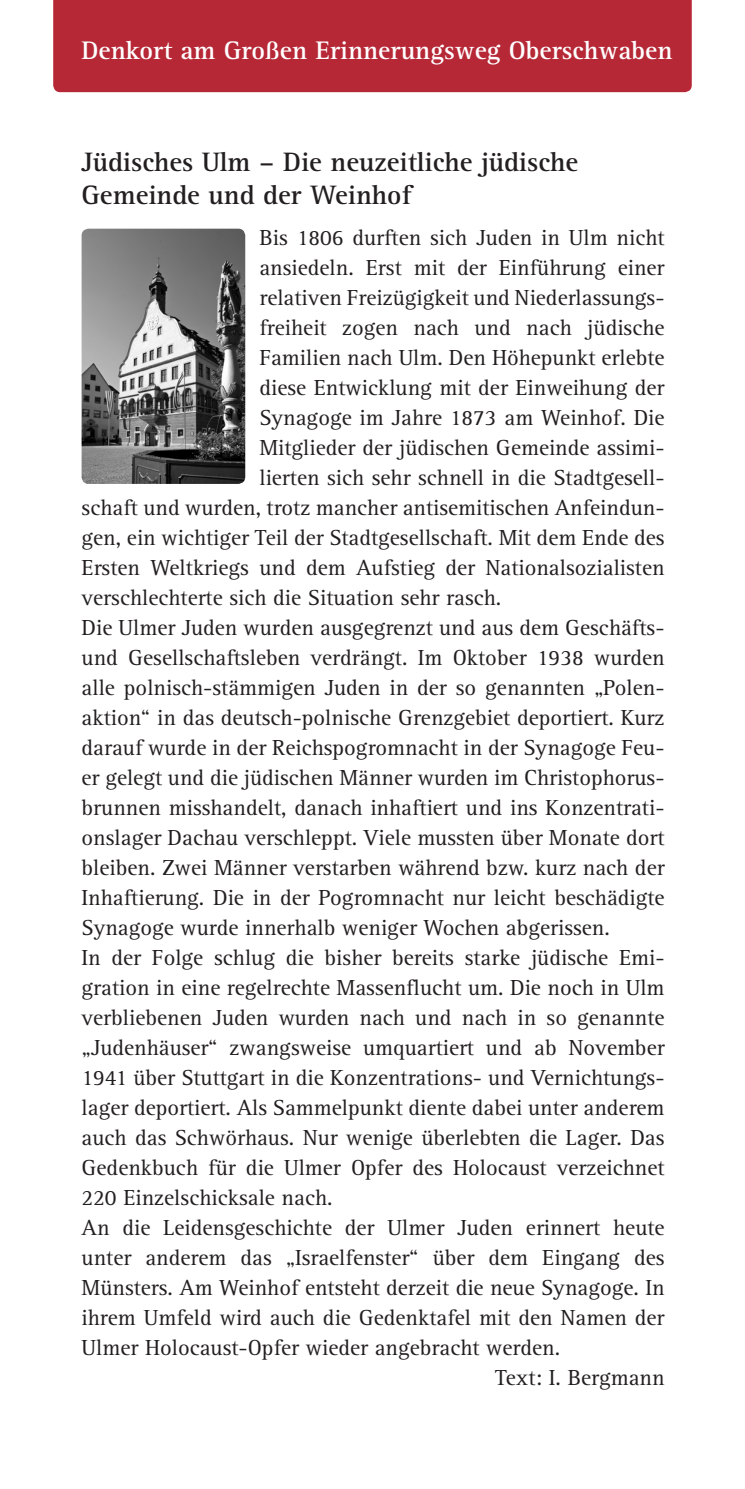
<style>
.page{position:relative;width:745px;height:1489px;background:#fff}
.page>*{position:absolute;margin:0;border:0;box-sizing:border-box;transform-origin:0 0}
.t1{font:700 27.5px/33px "Rotis Serif";color:#231f20}
.t2{font:700 26.25px "Rotis Serif";color:#fff}
.t3{font:22.5px "Rotis Serif";color:#231f20}
</style>
<div class="page">
<div style="left:53px;top:0;width:638px;height:92px;background:#b72837"></div>
<img style="left:81px;top:229px;width:164px;height:255px">
<p class="t2" style="left:81px;top:35px;width:592px">Denkort am Großen Erinnerungsweg Oberschwaben</p>
<p class="t1" style="left:81px;top:146px;width:497px">Jüdisches Ulm – Die neuzeitliche jüdische<br>Gemeinde und der Weinhof</p>
<p class="t3" style="left:259px;top:224px;width:406px">Bis 1806 durften sich Juden in Ulm nicht</p>
<p class="t3" style="left:259px;top:254px;width:406px">ansiedeln. Erst mit der Einführung einer</p>
<p class="t3" style="left:259px;top:284px;width:406px">relativen Freizügigkeit und Niederlassungs-</p>
<p class="t3" style="left:259px;top:314px;width:406px">freiheit zogen nach und nach jüdische</p>
<p class="t3" style="left:259px;top:344px;width:406px">Familien nach Ulm. Den Höhepunkt erlebte</p>
<p class="t3" style="left:259px;top:374px;width:406px">diese Entwicklung mit der Einweihung der</p>
<p class="t3" style="left:259px;top:404px;width:406px">Synagoge im Jahre 1873 am Weinhof. Die</p>
<p class="t3" style="left:259px;top:434px;width:406px">Mitglieder der jüdischen Gemeinde assimi-</p>
<p class="t3" style="left:259px;top:464px;width:406px">lierten sich sehr schnell in die Stadtgesell-</p>
<p class="t3" style="left:81px;top:494px;width:584px">schaft und wurden, trotz mancher antisemitischen Anfeindun-</p>
<p class="t3" style="left:81px;top:524px;width:584px">gen, ein wichtiger Teil der Stadtgesellschaft. Mit dem Ende des</p>
<p class="t3" style="left:81px;top:554px;width:584px">Ersten Weltkriegs und dem Aufstieg der Nationalsozialisten</p>
<p class="t3" style="left:81px;top:584px;width:421px">verschlechterte sich die Situation sehr rasch.</p>
<p class="t3" style="left:81px;top:614px;width:584px">Die Ulmer Juden wurden ausgegrenzt und aus dem Geschäfts-</p>
<p class="t3" style="left:81px;top:644px;width:584px">und Gesellschaftsleben verdrängt. Im Oktober 1938 wurden</p>
<p class="t3" style="left:81px;top:674px;width:584px">alle polnisch-stämmigen Juden in der so genannten „Polen-</p>
<p class="t3" style="left:81px;top:704px;width:584px">aktion“ in das deutsch-polnische Grenzgebiet deportiert. Kurz</p>
<p class="t3" style="left:81px;top:734px;width:584px">darauf wurde in der Reichspogromnacht in der Synagoge Feu-</p>
<p class="t3" style="left:81px;top:764px;width:584px">er gelegt und die jüdischen Männer wurden im Christophorus-</p>
<p class="t3" style="left:81px;top:794px;width:584px">brunnen misshandelt, danach inhaftiert und ins Konzentrati-</p>
<p class="t3" style="left:81px;top:824px;width:584px">onslager Dachau verschleppt. Viele mussten über Monate dort</p>
<p class="t3" style="left:81px;top:854px;width:584px">bleiben. Zwei Männer verstarben während bzw. kurz nach der</p>
<p class="t3" style="left:81px;top:884px;width:584px">Inhaftierung. Die in der Pogromnacht nur leicht beschädigte</p>
<p class="t3" style="left:81px;top:914px;width:529px">Synagoge wurde innerhalb weniger Wochen abgerissen.</p>
<p class="t3" style="left:81px;top:944px;width:584px">In der Folge schlug die bisher bereits starke jüdische Emi-</p>
<p class="t3" style="left:81px;top:974px;width:584px">gration in eine regelrechte Massenflucht um. Die noch in Ulm</p>
<p class="t3" style="left:81px;top:1004px;width:584px">verbliebenen Juden wurden nach und nach in so genannte</p>
<p class="t3" style="left:81px;top:1034px;width:584px">„Judenhäuser“ zwangsweise umquartiert und ab November</p>
<p class="t3" style="left:81px;top:1064px;width:584px">1941 über Stuttgart in die Konzentrations- und Vernichtungs-</p>
<p class="t3" style="left:81px;top:1094px;width:584px">lager deportiert. Als Sammelpunkt diente dabei unter anderem</p>
<p class="t3" style="left:81px;top:1124px;width:584px">auch das Schwörhaus. Nur wenige überlebten die Lager. Das</p>
<p class="t3" style="left:81px;top:1154px;width:584px">Gedenkbuch für die Ulmer Opfer des Holocaust verzeichnet</p>
<p class="t3" style="left:81px;top:1184px;width:252px">220 Einzelschicksale nach.</p>
<p class="t3" style="left:81px;top:1214px;width:584px">An die Leidensgeschichte der Ulmer Juden erinnert heute</p>
<p class="t3" style="left:81px;top:1244px;width:584px">unter anderem das „Israelfenster“ über dem Eingang des</p>
<p class="t3" style="left:81px;top:1274px;width:584px">Münsters. Am Weinhof entsteht derzeit die neue Synagoge. In</p>
<p class="t3" style="left:81px;top:1304px;width:584px">ihrem Umfeld wird auch die Gedenktafel mit den Namen der</p>
<p class="t3" style="left:81px;top:1334px;width:480px">Ulmer Holocaust-Opfer wieder angebracht werden.</p>
<p class="t3" style="left:494px;top:1364px;width:171px">Text: I. Bergmann</p>
</div>
